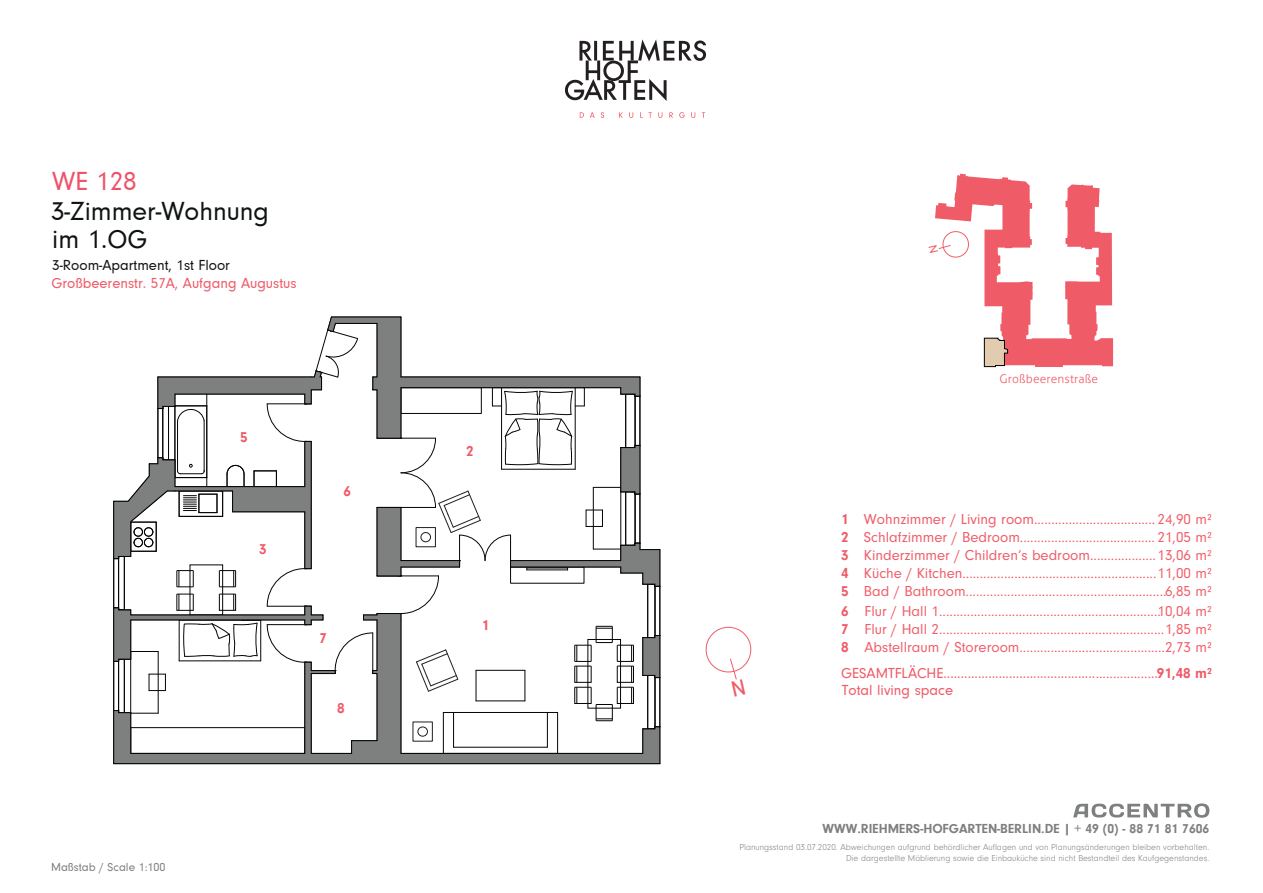
<style>
.page{position:relative;width:1263px;height:893px;background:#fff}
.page>*{position:absolute;margin:0;border:0;box-sizing:border-box;transform-origin:0 0}
.t1{font:27px/27.9px "Neuzeit Gro";color:#101314}
.t2{font:27px "Neuzeit Gro";color:#ef5268}
.t3{font:15px/18px "Neuzeit Gro";color:#ef5a67;text-align:justify}
.t4{font:15px "Neuzeit Gro";color:#101314}
.t5{font:700 15px "Neuzeit Gro";color:#ef5a67}
.t6{font:15px "Neuzeit Gro";color:#f05e68}
.t7{font:700 13.5px "Neuzeit Gro";color:#7d807f}
.t8{font:12px "Neuzeit Gro";color:#7d807f}
.t9{font:300 12px "Aller";letter-spacing:.01em;color:#ef5c68}
.t10{font:300 9px/10.8px "Neuzeit Gro";color:#7d807f;text-align:right}
.s1{font-weight:700}
.s2{color:#f05e68}
.s3{color:#ef5c68}
.s4{font-weight:700;color:#ef5c68}
</style>
<div class="page">
<svg style="left:1073px;top:803px;width:136px;height:15px"></svg>
<svg style="left:565px;top:39px;width:141px;height:62px"></svg>
<svg style="left:580px;top:112px;width:125px;height:6px"></svg>
<svg style="left:113px;top:753px;width:547px;height:11px;background:#6a6c6b"></svg>
<svg style="left:113px;top:317px;width:547px;height:436px"></svg>
<svg style="left:705px;top:626px;width:47px;height:54px"></svg>
<svg style="left:935px;top:174px;width:178px;height:193px"></svg>
<h1 class="t2" style="left:52px;top:167px;width:86px">WE 128</h1>
<h1 class="t1" style="left:51px;top:198px;width:219px">3-Zimmer-Wohnung im 1.OG</h1>
<p class="t4" style="left:52px;top:257px;width:179px">3-Room-Apartment, 1st Floor</p>
<p class="t3" style="left:51px;top:275px;width:247px">Großbeerenstr. 57A, Aufgang Augustus</p>
<p class="t5" style="left:240px;top:429px;width:9px">5</p>
<p class="t5" style="left:259px;top:540px;width:9px">3</p>
<p class="t5" style="left:343px;top:483px;width:9px">6</p>
<p class="t5" style="left:320px;top:630px;width:9px">7</p>
<p class="t5" style="left:337px;top:700px;width:9px">8</p>
<p class="t8" style="left:51px;top:860px;width:116px">Maßstab / Scale 1:100</p>
<p class="t5" style="left:466px;top:443px;width:9px">2</p>
<p class="t5" style="left:482px;top:616px;width:9px">1</p>
<p class="t9" style="left:999px;top:371px;width:100px">Großbeerenstraße</p>
<p class="t3" style="left:841px;top:510px;width:372px"><span class="s1">1</span> Wohnzimmer / Living room...................................<span class="s2">24,90 m²<br></span><span class="s1">2</span> <span class="s3">Schlafzimmer / Bedroom</span>....................................... <span class="s2">21,05 m²<br></span><span class="s1">3</span> <span class="s3">Kinderzimmer / Children‘s bedroom</span>...................<span class="s2">13,06 m²<br></span><span class="s1">4</span> <span class="s3">Küche / Kitchen</span>........................................................<span class="s2">11,00 m²<br></span><span class="s1">5</span> <span class="s2">Bad / Bathroom..............................</span>............................<span class="s2">6,85 m²</span></p>
<p class="t3" style="left:841px;top:602px;width:372px;text-align:left"><span class="s1">6</span> <span class="s2">Flur / Hall 1</span>................................................................<br><span class="s1">7</span> <span class="s2">Flur / Hall 2</span>.................................................................<span class="s2">1,85 m²<br></span><span class="s1">8</span> <span class="s2">Abstellraum / Storeroom</span>..........................................<span class="s2">2,73 m²</span></p>
<p class="t3" style="left:841px;top:664px;width:372px">GESAMTFLÄCHE..............................................................<span class="s1">91,48</span> <span class="s4">m²</span></p>
<p class="t6" style="left:1157px;top:602px;width:56px">10,04 m²</p>
<p class="t3" style="left:842px;top:682px;width:113px">Total living space</p>
<p class="t7" style="left:823px;top:821px;width:388px">WWW.RIEHMERS-HOFGARTEN-BERLIN.DE | + 49 (0) - 88 71 81 7606</p>
<p class="t10" style="left:739px;top:842px;width:471px">Planungsstand 03.07.2020. Abweichungen aufgrund behördlicher Auflagen und von Planungsänderungen bleiben vorbehalten.<br>Die dargestellte Möblierung sowie die Einbauküche sind nicht Bestandteil des Kaufgegenstandes.</p>
</div>
